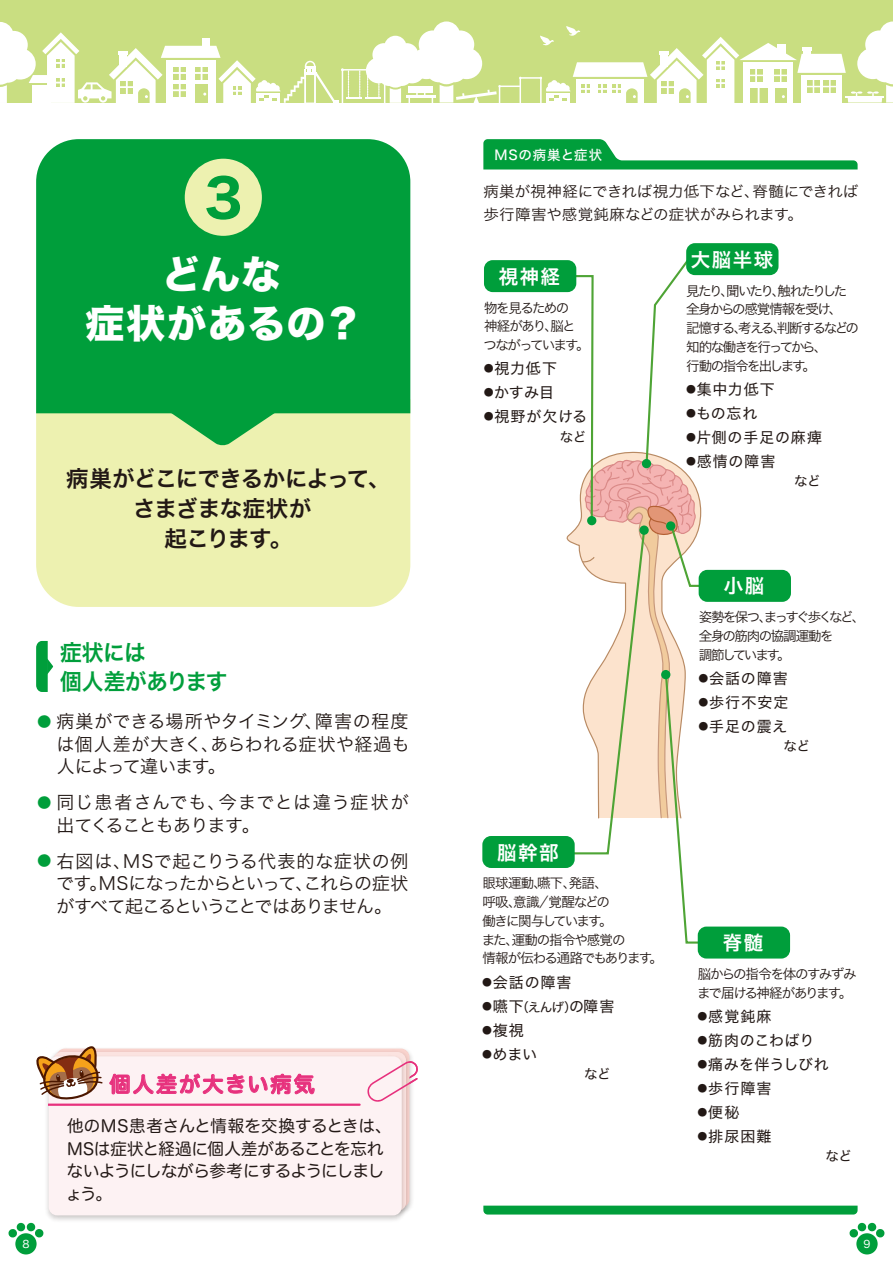
<style>
.page{position:relative;width:893px;height:1263px;background:#fff}
.page>*{position:absolute;margin:0;border:0;box-sizing:border-box;transform-origin:0 0}
.t1{font:51.9px "Hira Kaku Std W7";color:#009e3b}
.t2{font:39px/49.5px "Hira Kaku Std W8";letter-spacing:.035em;color:#fff;text-align:center}
.t3{font:22.5px/30px "Hira Kaku Std W6";letter-spacing:-.035em;color:#221815;text-align:center}
.t4{font:22.5px/28.5px "Hira Kaku Std W6";letter-spacing:-.03em;color:#009e3b}
.t5{font:21px "Hira Maru Std W6";letter-spacing:.105em;color:#e7317d}
.t6{font:19.5px "Hira Kaku Std W6";letter-spacing:.075em;color:#fff}
.t7{font:18px/22.5px "Hira Kaku Std W3";letter-spacing:-.02em;color:#221815;text-align:justify}
.t8{font:18px/22.5px "Hira Kaku Std W3";letter-spacing:.015em;color:#221815}
.t9{font:16.5px/22.5px "Hira Maru Std W4";letter-spacing:-.02em;color:#221815}
.t10{font:15px "Hira Kaku Std W4";letter-spacing:.045em;color:#221815}
.t11{font:15px/22.5px "Hira Kaku Std W3";letter-spacing:-.005em;color:#221815;scale:1.04 1}
.t12{font:15px "Hira Kaku Std W4";letter-spacing:.02em;color:#221815}
.t13{font:15px "Hira Kaku Std W4";letter-spacing:.01em;color:#221815}
.t14{font:13.5px/18.8px "Hira Kaku Std W3";letter-spacing:-.115em;color:#221815}
.t15{font:13.5px/18.8px "Hira Kaku Std W3";letter-spacing:-.085em;color:#221815}
.t16{font:13.5px "Hira Kaku Std W5";letter-spacing:.05em;color:#fff}
.t17{font:13.5px "Hira Kaku Std W4";color:#221815}
.t18{font:10.5px "Hira Kaku Std W4";color:#fff}
.s1{font-size:14.4px;color:#009e3b}
.s2{font-size:9.9px}
.s3{font-size:12.75px}
</style>
<div class="page">
<div style="left:15px;top:1233px;width:22px;height:21px;background:#009e3b;border-radius:50%"></div>
<svg style="left:8px;top:1222px;width:36px;height:16px"></svg>
<div style="left:856px;top:1233px;width:22px;height:21px;background:#009e3b;border-radius:50%"></div>
<svg style="left:849px;top:1222px;width:36px;height:16px"></svg>
<div style="left:36px;top:413px;width:374px;height:194px;background:#edf1b0"></div>
<div style="left:36px;top:139px;width:374px;height:274px;background:#009e3b"></div>
<svg style="left:128px;top:382px;width:190px;height:64px;background:#56bc65"></svg>
<img style="left:42px;top:1052px;width:366px;height:172px">
<div style="left:49px;top:1056px;width:353px;height:159px;background:#fdf2f3;border-radius:9px"></div>
<svg style="left:367px;top:1061px;width:51px;height:41px"></svg>
<svg style="left:36px;top:1046px;width:279px;height:57px"></svg>
<hr style="left:49px;top:1103px;width:311px;height:3px;background:#e7317d">
<svg style="left:36px;top:641px;width:17px;height:51px"></svg>
<svg style="left:483px;top:139px;width:375px;height:30px"></svg>
<svg style="left:568px;top:260px;width:154px;height:685px"></svg>
<svg style="left:639px;top:525px;width:10px;height:10px"></svg>
<div style="left:484px;top:260px;width:92px;height:32px;background:#009e3b;border-radius:9px"></div>
<div style="left:699px;top:570px;width:92px;height:32px;background:#009e3b;border-radius:9px"></div>
<div style="left:698px;top:926px;width:92px;height:32px;background:#009e3b;border-radius:9px"></div>
<div style="left:482px;top:836px;width:93px;height:32px;background:#009e3b;border-radius:9px"></div>
<div style="left:686px;top:243px;width:92px;height:32px;background:#009e3b;border-radius:9px"></div>
<div style="left:185px;top:159px;width:77px;height:77px;background:#edf1b0;border-radius:50%"></div>
<svg style="left:483px;top:1205px;width:375px;height:9px;background:#12a549"></svg>
<div style="left:0;top:0;width:893px;height:103px;background:#c9de81"></div>
<hr style="left:520px;top:77px;width:21px;height:2px;background:#fff">
<svg style="left:0;top:21px;width:521px;height:82px"></svg>
<svg style="left:540px;top:21px;width:353px;height:82px"></svg>
<h1 class="t1" style="left:204px;top:157px;width:40px">3</h1>
<h2 class="t2" style="left:86px;top:251px;width:279px">どんな<br>症状があるの？</h2>
<h3 class="t3" style="left:66px;top:464px;width:326px">病巣がどこにできるかによって、さまざまな症状が<br>起こります。</h3>
<h3 class="t4" style="left:60px;top:639px;width:169px">症状には<br>個人差があります</h3>
<h3 class="t7" style="left:56px;top:710px;width:355px;text-indent:-19px"><span class="s1">●</span> 病巣ができる場所やタイミング、障害の程度は個人差が大きく、あらわれる症状や経過も人によって違います。</h3>
<h3 class="t8" style="left:56px;top:791px;width:354px;text-indent:-19px"><span class="s1">●</span> 同じ患者さんでも、今までとは違う症状が出てくることもあります。</h3>
<h3 class="t7" style="left:56px;top:850px;width:354px;text-indent:-19px"><span class="s1">●</span> 右図は、MSで起こりうる代表的な症状の例です。MSになったからといって、これらの症状がすべて起こるということではありません。</h3>
<h3 class="t5" style="left:110px;top:1068px;width:207px">個人差が大きい病気</h3>
<p class="t9" style="left:66px;top:1114px;width:328px">他のMS患者さんと情報を交換するときは、<br>MSは症状と経過に個人差があることを忘れないようにしながら参考にするようにしましょう。</p>
<p class="t16" style="left:494px;top:145px;width:109px">MSの病巣と症状</p>
<p class="t11" style="left:483px;top:180px;width:362px">病巣が視神経にできれば視力低下など、脊髄にできれば歩行障害や感覚鈍麻などの症状がみられます。</p>
<h3 class="t6" style="left:499px;top:261px;width:63px">視神経</h3>
<p class="t14" style="left:483px;top:298px;width:108px">物を見るための<br>神経があり、脳とつながっています。</p>
<p class="t10" style="left:484px;top:357px;width:75px"><span class="s2">●</span>視力低下</p>
<p class="t10" style="left:484px;top:381px;width:72px"><span class="s2">●</span>かすみ目</p>
<p class="t10" style="left:484px;top:405px;width:105px"><span class="s2">●</span>視野が欠ける</p>
<h3 class="t6" style="left:691px;top:244px;width:84px">大脳半球</h3>
<p class="t14" style="left:686px;top:281px;width:174px">見たり、聞いたり、触れたりした全身からの感覚情報を受け、記憶する、考える、判断するなどの知的な働きを行ってから、<br>行動の指令を出します。</p>
<p class="t10" style="left:686px;top:378px;width:90px"><span class="s2">●</span>集中力低下</p>
<p class="t10" style="left:686px;top:402px;width:73px"><span class="s2">●</span>もの忘れ</p>
<p class="t10" style="left:686px;top:426px;width:137px"><span class="s2">●</span>片側の手足の麻痺</p>
<p class="t10" style="left:686px;top:450px;width:91px"><span class="s2">●</span>感情の障害</p>
<h3 class="t6" style="left:497px;top:837px;width:63px">脳幹部</h3>
<p class="t15" style="left:482px;top:874px;width:183px">眼球運動、嚥下、発語、<br>呼吸、意識／覚醒などの<br>働きに関与しています。<br>また、運動の指令や感覚の<br>情報が伝わる通路でもあります。</p>
<p class="t10" style="left:482px;top:970px;width:91px"><span class="s2">●</span>会話の障害</p>
<p class="t10" style="left:482px;top:994px;width:134px"><span class="s2">●</span>嚥下<span class="s3">（えんげ）</span>の障害</p>
<p class="t10" style="left:482px;top:1018px;width:43px"><span class="s2">●</span>複視</p>
<p class="t10" style="left:482px;top:1042px;width:57px"><span class="s2">●</span>めまい</p>
<h3 class="t6" style="left:724px;top:571px;width:42px">小脳</h3>
<p class="t14" style="left:699px;top:608px;width:168px">姿勢を保つ、まっすぐ歩くなど、全身の筋肉の協調運動を<br>調節しています。</p>
<p class="t10" style="left:698px;top:667px;width:91px"><span class="s2">●</span>会話の障害</p>
<p class="t10" style="left:698px;top:691px;width:92px"><span class="s2">●</span>歩行不安定</p>
<p class="t10" style="left:698px;top:715px;width:90px"><span class="s2">●</span>手足の震え</p>
<p class="t17" style="left:783px;top:736px;width:28px">など</p>
<h3 class="t6" style="left:723px;top:928px;width:42px">脊髄</h3>
<p class="t14" style="left:697px;top:964px;width:161px">脳からの指令を体のすみずみまで届ける神経があります。</p>
<p class="t10" style="left:698px;top:1005px;width:75px"><span class="s2">●</span>感覚鈍麻</p>
<p class="t13" style="left:698px;top:1029px;width:118px"><span class="s2">●</span>筋肉のこわばり</p>
<p class="t12" style="left:698px;top:1053px;width:133px"><span class="s2">●</span>痛みを伴うしびれ</p>
<p class="t10" style="left:698px;top:1077px;width:75px"><span class="s2">●</span>歩行障害</p>
<p class="t10" style="left:698px;top:1101px;width:43px"><span class="s2">●</span>便秘</p>
<p class="t10" style="left:698px;top:1125px;width:75px"><span class="s2">●</span>排尿困難</p>
<p class="t18" style="left:22px;top:1236px;width:9px">8</p>
<p class="t18" style="left:863px;top:1236px;width:9px">9</p>
</div>
